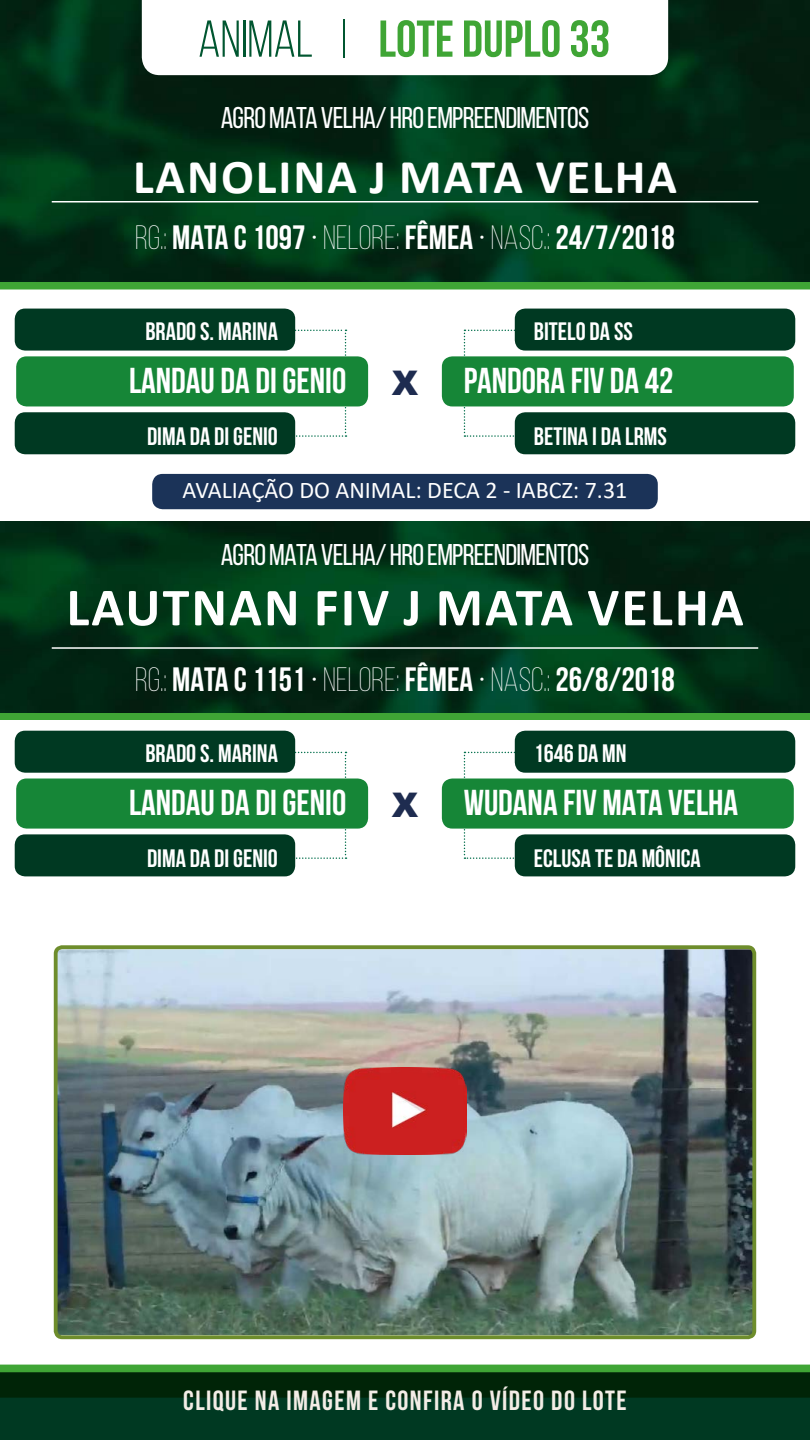
<style>
.page{position:relative;width:810px;height:1440px;background:#fff}
.page>*{position:absolute;margin:0;border:0;box-sizing:border-box;transform-origin:0 0}
.t1{font:700 54px "Calibri";letter-spacing:.04em;color:#fff}
.t2{font:51.75px "Bebas Neue";color:#3fa535}
.t3{font:700 48.75px "Calibri";letter-spacing:.04em;color:#fff}
.t4{font:700 36px "Bebas Neue";color:#fff}
.t5{font:900 33.9px "Arial";color:#1e2c50}
.t6{font:700 33.75px "Bebas Neue";color:#fff}
.t7{font:30px "Bebas Neue";letter-spacing:-.025em;color:#fff}
.t8{font:700 27.75px "Bebas Neue";letter-spacing:.05em;color:#f3ede6}
.t9{font:700 25.2px "Bebas Neue";color:#fff}
.t10{font:24px "Calibri";color:#fff}
.s1{color:#005630}
.s2{font-weight:300}
</style>
<div class="page">
<svg style="left:0;top:282px;width:810px;height:8px;background:#4aaa41"></svg>
<div style="left:0;top:1365px;width:810px;height:7px;background:#3fa535"></div>
<img style="left:0;top:0;width:810px;height:282px">
<hr style="left:52px;top:201px;width:706px;height:1px;background:#fff">
<svg style="left:0;top:1372px;width:810px;height:68px;background:#003117"></svg>
<img style="left:59px;top:950px;width:692px;height:384px">
<div style="left:54px;top:945px;width:702px;height:394px;border:4px solid #6e8d2c;border-radius:7px"></div>
<svg style="left:464px;top:752px;width:82px;height:107px"></svg>
<div style="left:442px;top:779px;width:352px;height:50px;background:#168637;border-radius:11px"></div>
<div style="left:515px;top:731px;width:280px;height:42px;background:#003922;border-radius:10px"></div>
<div style="left:515px;top:834px;width:280px;height:42px;background:#003922;border-radius:10px"></div>
<svg style="left:265px;top:752px;width:82px;height:107px"></svg>
<div style="left:16px;top:779px;width:352px;height:50px;background:#168637;border-radius:11px"></div>
<div style="left:15px;top:731px;width:280px;height:42px;background:#003922;border-radius:10px"></div>
<div style="left:15px;top:834px;width:280px;height:42px;background:#003922;border-radius:10px"></div>
<div style="left:0;top:713px;width:810px;height:7px;background:#3fa535"></div>
<img style="left:0;top:522px;width:810px;height:191px">
<hr style="left:52px;top:647px;width:706px;height:2px;background:#fff">
<svg style="left:464px;top:330px;width:82px;height:107px"></svg>
<div style="left:442px;top:356px;width:352px;height:50px;background:#168637;border-radius:11px"></div>
<div style="left:515px;top:309px;width:280px;height:42px;background:#003922;border-radius:10px"></div>
<div style="left:515px;top:412px;width:280px;height:42px;background:#003922;border-radius:10px"></div>
<svg style="left:265px;top:330px;width:82px;height:107px"></svg>
<div style="left:16px;top:356px;width:352px;height:50px;background:#168637;border-radius:11px"></div>
<div style="left:15px;top:309px;width:280px;height:42px;background:#003922;border-radius:10px"></div>
<div style="left:15px;top:412px;width:280px;height:42px;background:#003922;border-radius:10px"></div>
<svg style="left:142px;top:0;width:526px;height:75px"></svg>
<div style="left:152px;top:474px;width:506px;height:35px;background:#1b3358;border-radius:10px"></div>
<img style="left:344px;top:1068px;width:122px;height:86px">
<h2 class="t2" style="left:198px;top:10px;width:414px"><span class="s1">ANIMAL |</span> LOTE DUPLO 33</h2>
<p class="t7" style="left:221px;top:102px;width:370px">AGRO MATA VELHA/ HRO EMPREENDIMENTOS</p>
<h3 class="t3" style="left:133px;top:142px;width:545px">LANOLINA J MATA VELHA</h3>
<h3 class="t6" style="left:135px;top:219px;width:541px"><span class="s2">RG.:</span> MATA C 1097 <span class="s2">• NELORE:</span> FÊMEA <span class="s2">• NASC.:</span> 24/7/2018</h3>
<p class="t9" style="left:145px;top:317px;width:134px">BRADO S. MARINA</p>
<h3 class="t4" style="left:129px;top:361px;width:219px">LANDAU DA DI GENIO</h3>
<p class="t9" style="left:147px;top:423px;width:132px">DIMA DA DI GENIO</p>
<p class="t9" style="left:534px;top:317px;width:100px">BITELO DA SS</p>
<h3 class="t5" style="left:392px;top:358px;width:28px">X</h3>
<h3 class="t4" style="left:464px;top:361px;width:211px">PANDORA FIV DA 42</h3>
<p class="t9" style="left:534px;top:423px;width:135px">BETINA I DA LRMS</p>
<p class="t10" style="left:183px;top:473px;width:446px">AVALIAÇÃO DO ANIMAL: DECA 2 - IABCZ: 7.31</p>
<p class="t7" style="left:221px;top:538px;width:370px">AGRO MATA VELHA/ HRO EMPREENDIMENTOS</p>
<h1 class="t1" style="left:66px;top:569px;width:679px">LAUTNAN FIV J MATA VELHA</h1>
<h3 class="t6" style="left:135px;top:661px;width:541px"><span class="s2">RG.:</span> MATA C 1151 <span class="s2">• NELORE:</span> FÊMEA <span class="s2">• NASC.:</span> 26/8/2018</h3>
<p class="t9" style="left:145px;top:740px;width:134px">BRADO S. MARINA</p>
<h3 class="t4" style="left:129px;top:783px;width:219px">LANDAU DA DI GENIO</h3>
<p class="t9" style="left:147px;top:845px;width:132px">DIMA DA DI GENIO</p>
<p class="t9" style="left:534px;top:740px;width:94px">1646 DA MN</p>
<h3 class="t5" style="left:392px;top:780px;width:28px">X</h3>
<h3 class="t4" style="left:464px;top:783px;width:276px">WUDANA FIV MATA VELHA</h3>
<p class="t9" style="left:534px;top:845px;width:168px">ECLUSA TE DA MÔNICA</p>
<p class="t8" style="left:183px;top:1385px;width:445px">CLIQUE NA IMAGEM E CONFIRA O VÍDEO DO LOTE</p>
</div>
